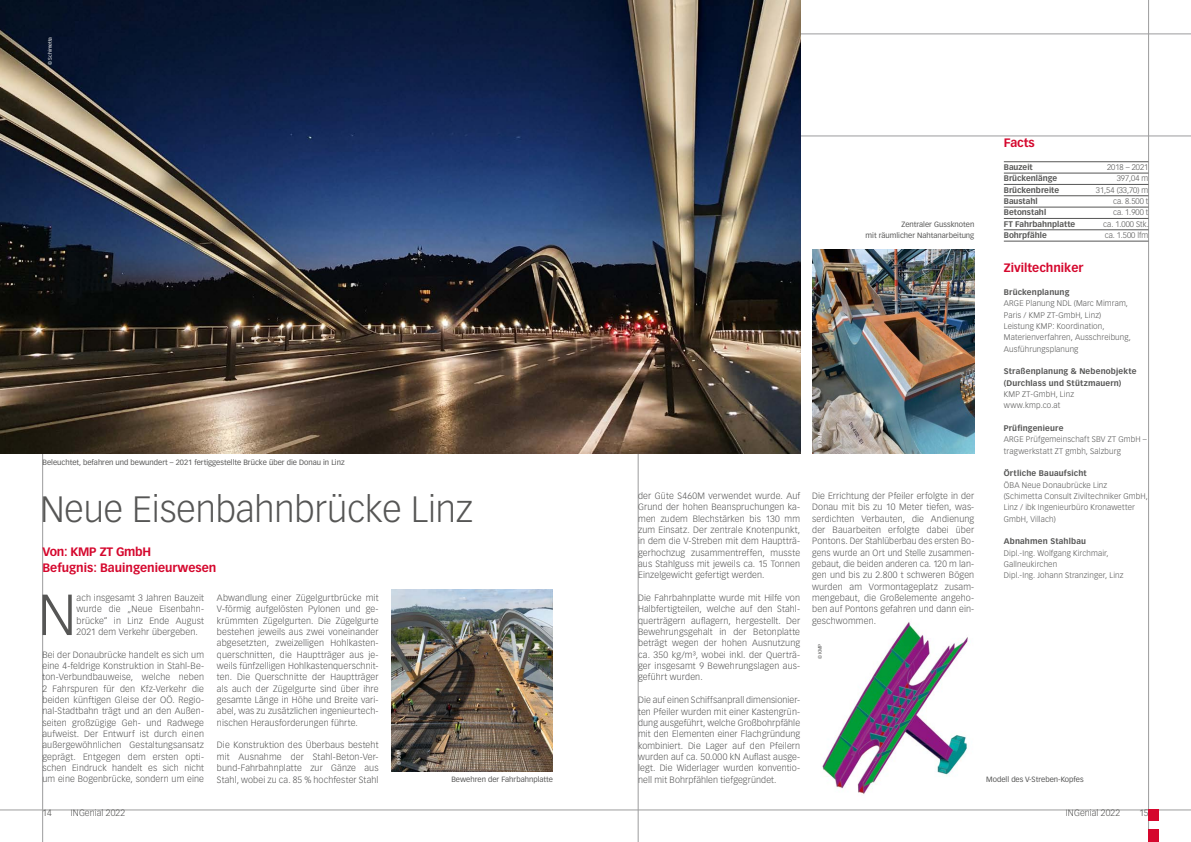
<style>
.page{position:relative;width:1191px;height:842px;background:#fff}
.page>*{position:absolute;margin:0;border:0;box-sizing:border-box;transform-origin:0 0}
.t1{font:300 56.8px "Vectora LT Pro";color:#565655}
.t2{font:300 36px "Vectora LT Pro";color:#565655}
.t3{font:700 12px/16px "Vectora LT Pro";color:#d5072d}
.t4{font:300 9px/11.3px "Vectora LT Pro";letter-spacing:.015em;color:#565655;text-align:justify}
.t5{font:300 8px/11.3px "Vectora LT Pro";letter-spacing:.02em;color:#565655}
.t6{font:700 8px/11.3px "Vectora LT Pro";letter-spacing:.02em;color:#565655}
.t7{font:700 8px "Vectora LT Pro";color:#565655}
.t8{font:300 8px "Vectora LT Pro";color:#565655}
.t9{font:7.5px/11.3px "Vectora LT Pro";color:#565655;text-align:right}
.t10{font:5px "Vectora LT Pro";color:#fff}
.t11{font:5px "Vectora LT Pro";color:#565655}
</style>
<div class="page">
<hr style="left:0;top:34px;width:1191px;height:1px;background:#9c9c9d">
<hr style="left:0;top:136px;width:1191px;height:1px;background:#9c9c9d">
<hr style="left:0;top:810px;width:1191px;height:1px;background:#9c9c9d">
<hr style="left:1148px;top:0;width:1px;height:842px;background:#9c9c9d">
<hr style="left:42px;top:0;width:1px;height:842px;background:#9c9c9d">
<hr style="left:638px;top:0;width:1px;height:842px;background:#9c9c9d">
<img style="left:0;top:0;width:800px;height:454px">
<img style="left:391px;top:590px;width:162px;height:181px">
<img style="left:822px;top:622px;width:146px;height:172px">
<img style="left:812px;top:249px;width:162px;height:205px">
<div style="left:1148px;top:810px;width:11px;height:11px;background:#d5072d"></div>
<div style="left:1148px;top:829px;width:11px;height:13px;background:#d5072d"></div>
<hr style="left:1003px;top:162px;width:145px;height:1px;background:#565655">
<hr style="left:1003px;top:173px;width:145px;height:1px;background:#565655">
<hr style="left:1003px;top:184px;width:145px;height:1px;background:#565655">
<hr style="left:1003px;top:196px;width:145px;height:1px;background:#565655">
<hr style="left:1003px;top:207px;width:145px;height:1px;background:#565655">
<hr style="left:1003px;top:218px;width:145px;height:1px;background:#565655">
<hr style="left:1003px;top:230px;width:145px;height:1px;background:#565655">
<hr style="left:1003px;top:241px;width:145px;height:1px;background:#565655">
<p class="t10" style="left:47px;top:65px;width:30px;rotate:-90deg">© Schimetta</p>
<p class="t9" style="left:43px;top:457px;width:304px">Beleuchtet, befahren und bewundert – 2021 fertiggestellte Brücke über die Donau in Linz</p>
<h2 class="t2" style="left:40px;top:488px;width:434px">Neue Eisenbahnbrücke Linz</h2>
<h3 class="t3" style="left:43px;top:543px;width:175px">Von: KMP ZT GmbH<br>Befugnis: Bauingenieurwesen</h3>
<h1 class="t1" style="left:38px;top:580px;width:39px">N</h1>
<p class="t4" style="left:77px;top:592px;width:129px">ach insgesamt 3 Jahren Bauzeit wurde die „Neue Eisenbahn&shy;brücke“ in Linz Ende August 2021 dem Verkehr übergeben.</p>
<p class="t4" style="left:42px;top:649px;width:163px">Bei der Donaubrücke handelt es sich um eine 4-feldrige Konstruktion in Stahl-Be&shy;ton-Verbundbauweise, welche neben 2 Fahrspuren für den Kfz-Verkehr die beiden künftigen Gleise der OÖ. Regio&shy;nal-Stadtbahn trägt und an den Außen&shy;seiten großzügige Geh- und Radwege aufweist. Der Entwurf ist durch einen außergewöhnlichen Gestaltungsansatz geprägt. Entgegen dem ersten opti&shy;schen Eindruck handelt es sich nicht um eine Bogenbrücke, sondern um eine</p>
<p class="t4" style="left:217px;top:592px;width:163px">Abwandlung einer Zügelgurtbrücke mit V-förmig aufgelösten Pylonen und ge&shy;krümmten Zügelgurten. Die Zügelgurte bestehen jeweils aus zwei voneinander abgesetzten, zweizelligen Hohlkasten&shy;querschnitten, die Hauptträger aus je&shy;weils fünfzelligen Hohlkastenquerschnit&shy;ten. Die Querschnitte der Hauptträger als auch der Zügelgurte sind über ihre gesamte Länge in Höhe und Breite vari&shy;abel, was zu zusätzlichen ingenieurtech&shy;nischen Herausforderungen führte.</p>
<p class="t4" style="left:217px;top:740px;width:163px">Die Konstruktion des Überbaus besteht mit Ausnahme der Stahl-Beton-Ver&shy;bund-Fahrbahnplatte zur Gänze aus Stahl, wobei zu ca. 85 % hochfester Stahl</p>
<p class="t10" style="left:396px;top:765px;width:17px;rotate:-90deg">© KMP</p>
<p class="t9" style="left:451px;top:774px;width:103px">Bewehren der Fahrbahnplatte</p>
<p class="t9" style="left:865px;top:218px;width:110px">Zentraler Gussknoten<br>mit räumlicher Nahtanarbeitung</p>
<p class="t10" style="left:817px;top:448px;width:17px;rotate:-90deg">© KMP</p>
<p class="t4" style="left:638px;top:490px;width:163px">der Güte S460M verwendet wurde. Auf Grund der hohen Beanspruchungen ka&shy;men zudem Blechstärken bis 130 mm zum Einsatz. Der zentrale Knotenpunkt, in dem die V-Streben mit dem Hauptträ&shy;gerhochzug zusammentreffen, musste aus Stahlguss mit jeweils ca. 15 Tonnen Einzelgewicht gefertigt werden.</p>
<p class="t4" style="left:638px;top:592px;width:163px">Die Fahrbahnplatte wurde mit Hilfe von Halbfertigteilen, welche auf den Stahl&shy;querträgern auflagern, hergestellt. Der Bewehrungsgehalt in der Betonplatte beträgt wegen der hohen Ausnutzung ca. 350 kg/m³, wobei inkl. der Querträ&shy;ger insgesamt 9 Bewehrungslagen aus&shy;geführt wurden.</p>
<p class="t4" style="left:638px;top:694px;width:163px">Die auf einen Schiffsanprall dimensionier&shy;ten Pfeiler wurden mit einer Kastengrün&shy;dung ausgeführt, welche Großbohrpfähle mit den Elementen einer Flachgründung kombiniert. Die Lager auf den Pfeilern wurden auf ca. 50.000 kN Auflast ausge&shy;legt. Die Widerlager wurden konventio&shy;nell mit Bohrpfählen tiefgegründet.</p>
<p class="t4" style="left:812px;top:490px;width:164px">Die Errichtung der Pfeiler erfolgte in der Donau mit bis zu 10 Meter tiefen, was&shy;serdichten Verbauten, die Andienung der Bauarbeiten erfolgte dabei über Pontons. Der Stahlüberbau des ersten Bo&shy;gens wurde an Ort und Stelle zusammen&shy;gebaut, die beiden anderen ca. 120 m lan&shy;gen und bis zu 2.800 t schweren Bögen wurden am Vormontageplatz zusam&shy;mengebaut, die Großelemente angeho&shy;ben auf Pontons gefahren und dann ein&shy;geschwommen.</p>
<p class="t11" style="left:817px;top:659px;width:17px;rotate:-90deg">© KMP</p>
<h3 class="t3" style="left:1003px;top:135px;width:33px">Facts</h3>
<p class="t7" style="left:1003px;top:162px;width:31px">Bauzeit</p>
<p class="t8" style="left:1107px;top:162px;width:43px">2018 – 2021</p>
<p class="t7" style="left:1003px;top:174px;width:55px">Brückenlänge</p>
<p class="t5" style="left:1116px;top:173px;width:33px">397,04 m</p>
<p class="t7" style="left:1003px;top:185px;width:57px">Brückenbreite</p>
<p class="t5" style="left:1095px;top:184px;width:54px">31,54 (33,70) m</p>
<p class="t7" style="left:1003px;top:196px;width:35px">Baustahl</p>
<p class="t5" style="left:1113px;top:196px;width:37px">ca. 8.500 t</p>
<p class="t7" style="left:1003px;top:208px;width:44px">Betonstahl</p>
<p class="t5" style="left:1113px;top:207px;width:37px">ca. 1.900 t</p>
<p class="t7" style="left:1003px;top:219px;width:73px">FT Fahrbahnplatte</p>
<p class="t5" style="left:1103px;top:218px;width:47px">ca. 1.000 Stk.</p>
<p class="t7" style="left:1003px;top:230px;width:44px">Bohrpfähle</p>
<p class="t5" style="left:1104px;top:230px;width:45px">ca. 1.500 lfm</p>
<h3 class="t3" style="left:1003px;top:260px;width:81px">Ziviltechniker</h3>
<p class="t6" style="left:1003px;top:286px;width:67px">Brückenplanung</p>
<p class="t5" style="left:1003px;top:298px;width:129px">ARGE Planung NDL (Marc Mimram,<br>Paris / KMP ZT-GmbH, Linz)<br>Leistung KMP: Koordination,<br>Materienverfahren, Ausschreibung,<br>Ausführungsplanung</p>
<p class="t6" style="left:1003px;top:366px;width:134px">Straßenplanung &amp; Nebenobjekte (Durchlass und Stützmauern)</p>
<p class="t5" style="left:1003px;top:388px;width:72px">KMP ZT-GmbH, Linz www.kmp.co.at</p>
<p class="t6" style="left:1003px;top:422px;width:61px">Prüfingenieure</p>
<p class="t5" style="left:1003px;top:434px;width:144px">ARGE Prüfgemeinschaft SBV ZT GmbH – tragwerkstatt ZT gmbh, Salzburg</p>
<p class="t6" style="left:1003px;top:468px;width:84px">Örtliche Bauaufsicht</p>
<p class="t5" style="left:1003px;top:479px;width:145px">ÖBA Neue Donaubrücke Linz<br>(Schimetta Consult Ziviltechniker GmbH,<br>Linz / ibk Ingenieurbüro Kronawetter<br>GmbH, Villach)</p>
<p class="t6" style="left:1003px;top:536px;width:84px">Abnahmen Stahlbau</p>
<p class="t5" style="left:1003px;top:547px;width:121px">Dipl.-Ing. Wolfgang Kirchmair,<br>Gallneukirchen<br>Dipl.-Ing. Johann Stranzinger, Linz</p>
<p class="t9" style="left:986px;top:774px;width:99px">Modell des V-Streben-Kopfes</p>
<p class="t4" style="left:43px;top:808px;width:11px">14</p>
<p class="t4" style="left:71px;top:808px;width:56px">INGenial 2022</p>
<p class="t4" style="left:1066px;top:808px;width:56px">INGenial 2022</p>
<p class="t4" style="left:1139px;top:808px;width:10px">15</p>
</div>
